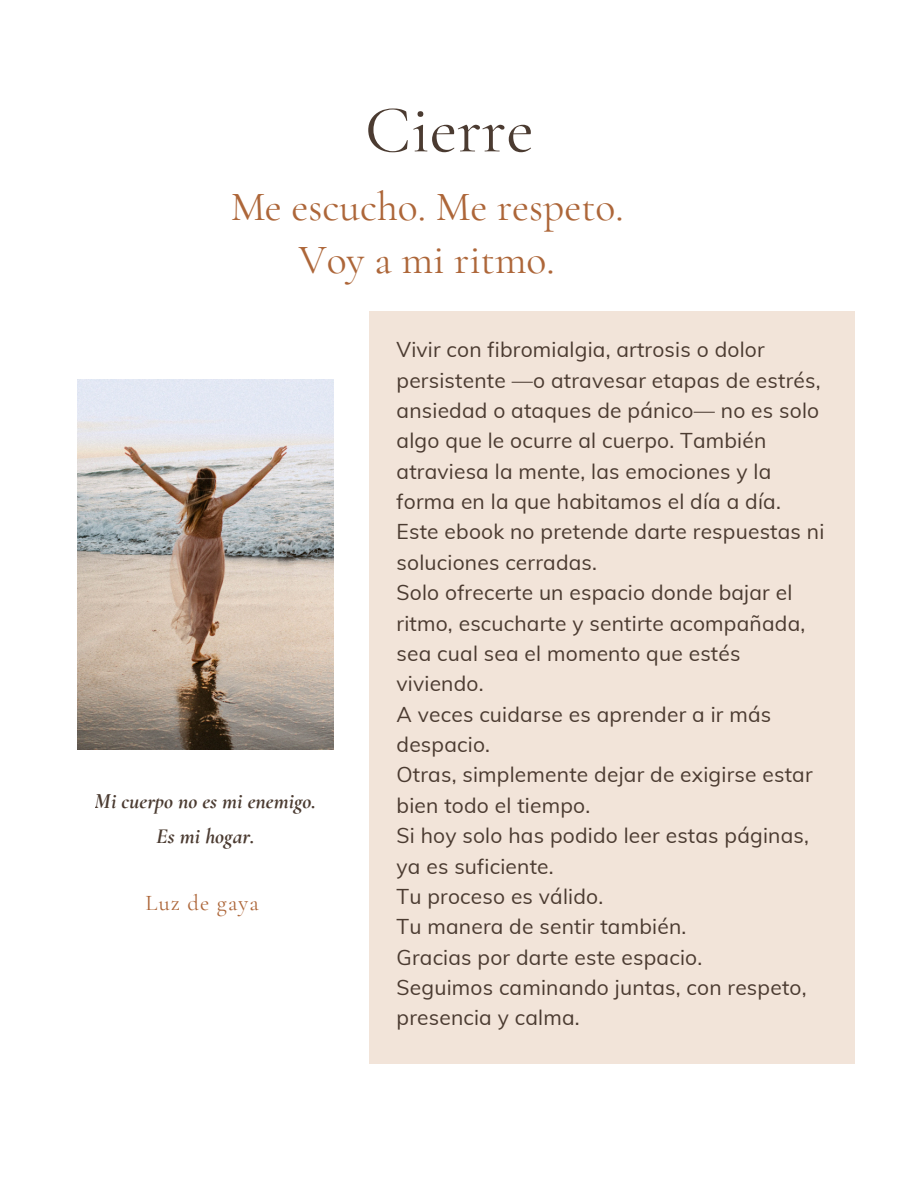
<style>
.page{position:relative;width:918px;height:1188px;background:#fff}
.page>*{position:absolute;margin:0;border:0;box-sizing:border-box;transform-origin:0 0}
.t1{font:67.5px "Cormorant Garamond";color:#4b3b31}
.t2{font:41.55px/53.4px "Cormorant Garamond";color:#ad6639;text-align:center}
.t3{font:22.5px "Cormorant Garamond";letter-spacing:.05em;color:#ad6639}
.t4{font:italic 700 21.9px/34.7px "Cormorant Garamond";color:#4b3b31;text-align:center}
.t5{font:21px/30.3px "Muli";letter-spacing:.01em;color:#4b3b31}
</style>
<div class="page">
<div style="left:369px;top:311px;width:485px;height:753px;background:#f2e4d9"></div>
<img style="left:78px;top:380px;width:255px;height:370px">
<h1 class="t1" style="left:365px;top:89px;width:170px">Cierre</h1>
<h2 class="t2" style="left:230px;top:180px;width:395px">Me escucho. Me respeto.<br>Voy a mi ritmo.</h2>
<p class="t4" style="left:95px;top:784px;width:223px">Mi cuerpo no es mi enemigo.<br>Es mi hogar.</p>
<p class="t3" style="left:146px;top:889px;width:115px">Luz de gaya</p>
<p class="t5" style="left:397px;top:334px;width:426px">Vivir con fibromialgia, artrosis o dolor persistente —o atravesar etapas de estrés, ansiedad o ataques de pánico— no es solo algo que le ocurre al cuerpo. También atraviesa la mente, las emociones y la forma en la que habitamos el día a día.</p>
<p class="t5" style="left:397px;top:516px;width:429px">Este ebook no pretende darte respuestas ni soluciones cerradas.</p>
<p class="t5" style="left:397px;top:577px;width:410px">Solo ofrecerte un espacio donde bajar el ritmo, escucharte y sentirte acompañada, sea cual sea el momento que estés viviendo.</p>
<p class="t5" style="left:397px;top:699px;width:376px">A veces cuidarse es aprender a ir más despacio.</p>
<p class="t5" style="left:397px;top:759px;width:418px">Otras, simplemente dejar de exigirse estar bien todo el tiempo.</p>
<p class="t5" style="left:397px;top:820px;width:414px">Si hoy solo has podido leer estas páginas, ya es suficiente.</p>
<p class="t5" style="left:397px;top:881px;width:208px">Tu proceso es válido.</p>
<p class="t5" style="left:397px;top:911px;width:291px">Tu manera de sentir también.</p>
<p class="t5" style="left:397px;top:942px;width:307px">Gracias por darte este espacio.</p>
<p class="t5" style="left:397px;top:972px;width:412px">Seguimos caminando juntas, con respeto, presencia y calma.</p>
</div>
